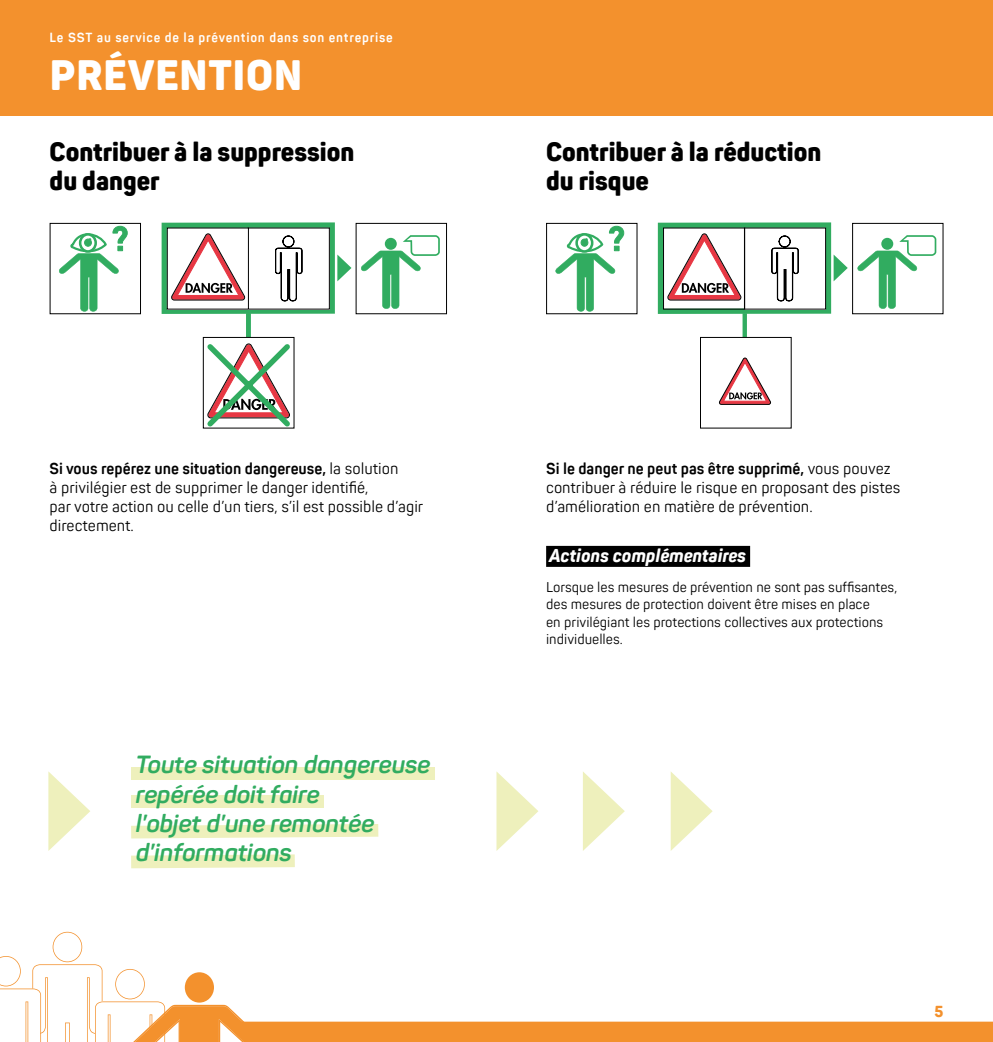
<style>
.page{position:relative;width:993px;height:1042px;background:#fff}
.page>*{position:absolute;margin:0;border:0;box-sizing:border-box;transform-origin:0 0}
.t1{font:900 42px "Panton Narrow";letter-spacing:.02em;color:#fff}
.t2{font:900 26.25px/28.9px "Panton Narrow";color:#000}
.t3{font:italic 700 24.5px/29.4px "Panton";color:#31ac60}
.t4{font:italic 800 18.38px "Panton Narrow";color:#fff}
.t5{font:15.75px/19.2px "Panton Narrow";color:#000}
.t6{font:800 15.75px "Panton Narrow";color:#f3912d}
.t7{font:14px/17.5px "Panton Narrow";color:#000}
.t8{font:700 13.12px "Panton Narrow";letter-spacing:.06em;color:#fff}
.s1{font-weight:700}
</style>
<div class="page">
<svg style="left:0;top:932px;width:992px;height:110px"></svg>
<div style="left:0;top:0;width:992px;height:115px;background:#f3912d"></div>
<div style="left:546px;top:546px;width:203px;height:21px;background:#000"></div>
<div style="left:131px;top:766px;width:303px;height:13px;background:#eef0bc"></div>
<div style="left:131px;top:795px;width:192px;height:13px;background:#eef0bc"></div>
<svg style="left:131px;top:824px;width:247px;height:14px;background:#eff1c2"></svg>
<svg style="left:131px;top:854px;width:164px;height:14px;background:#eff1c2"></svg>
<div style="left:50px;top:223px;width:91px;height:91px;border:1px solid #000"></div>
<svg style="left:57px;top:225px;width:71px;height:88px"></svg>
<div style="left:355px;top:223px;width:92px;height:91px;border:1px solid #000"></div>
<svg style="left:361px;top:235px;width:78px;height:74px"></svg>
<div style="left:546px;top:223px;width:91px;height:91px;border:1px solid #000"></div>
<svg style="left:553px;top:225px;width:71px;height:88px"></svg>
<div style="left:851px;top:223px;width:92px;height:91px;border:1px solid #000"></div>
<svg style="left:857px;top:235px;width:79px;height:74px"></svg>
<svg style="left:742px;top:316px;width:4px;height:21px"></svg>
<svg style="left:161px;top:222px;width:190px;height:92px"></svg>
<svg style="left:657px;top:222px;width:190px;height:94px"></svg>
<svg style="left:496px;top:771px;width:42px;height:80px"></svg>
<svg style="left:583px;top:772px;width:41px;height:79px"></svg>
<svg style="left:48px;top:771px;width:42px;height:80px"></svg>
<svg style="left:670px;top:772px;width:42px;height:79px"></svg>
<div style="left:246px;top:313px;width:5px;height:24px;background:#31ac60"></div>
<div style="left:203px;top:337px;width:91px;height:91px;border:1px solid #000"></div>
<svg style="left:202px;top:339px;width:93px;height:90px"></svg>
<div style="left:699px;top:337px;width:92px;height:91px;border:1px solid #000"></div>
<svg style="left:719px;top:358px;width:51px;height:47px"></svg>
<p class="t8" style="left:50px;top:29px;width:344px">Le SST au service de la prévention dans son entreprise</p>
<h1 class="t1" style="left:50px;top:48px;width:253px">PRÉVENTION</h1>
<h2 class="t2" style="left:50px;top:137px;width:306px">Contribuer à la suppression du danger</h2>
<h2 class="t2" style="left:546px;top:137px;width:277px">Contribuer à la réduction du risque</h2>
<p class="t5" style="left:50px;top:458px;width:375px"><span class="s1">Si vous repérez une situation dangereuse,</span> la solution<br>à privilégier est de supprimer le danger identifié,<br>par votre action ou celle d’un tiers, s’il est possible d’agir directement.</p>
<p class="t5" style="left:546px;top:458px;width:356px"><span class="s1">Si le danger ne peut pas être supprimé,</span> vous pouvez contribuer à réduire le risque en proposant des pistes d’amélioration en matière de prévention.</p>
<p class="t4" style="left:549px;top:543px;width:198px">Actions complémentaires</p>
<p class="t7" style="left:546px;top:578px;width:352px">Lorsque les mesures de prévention ne sont pas suffisantes, des mesures de protection doivent être mises en place<br>en privilégiant les protections collectives aux protections individuelles.</p>
<h3 class="t3" style="left:136px;top:749px;width:296px">Toute situation dangereuse repérée doit faire<br>l’objet d’une remontée d’informations</h3>
<p class="t6" style="left:934px;top:1001px;width:10px">5</p>
</div>
